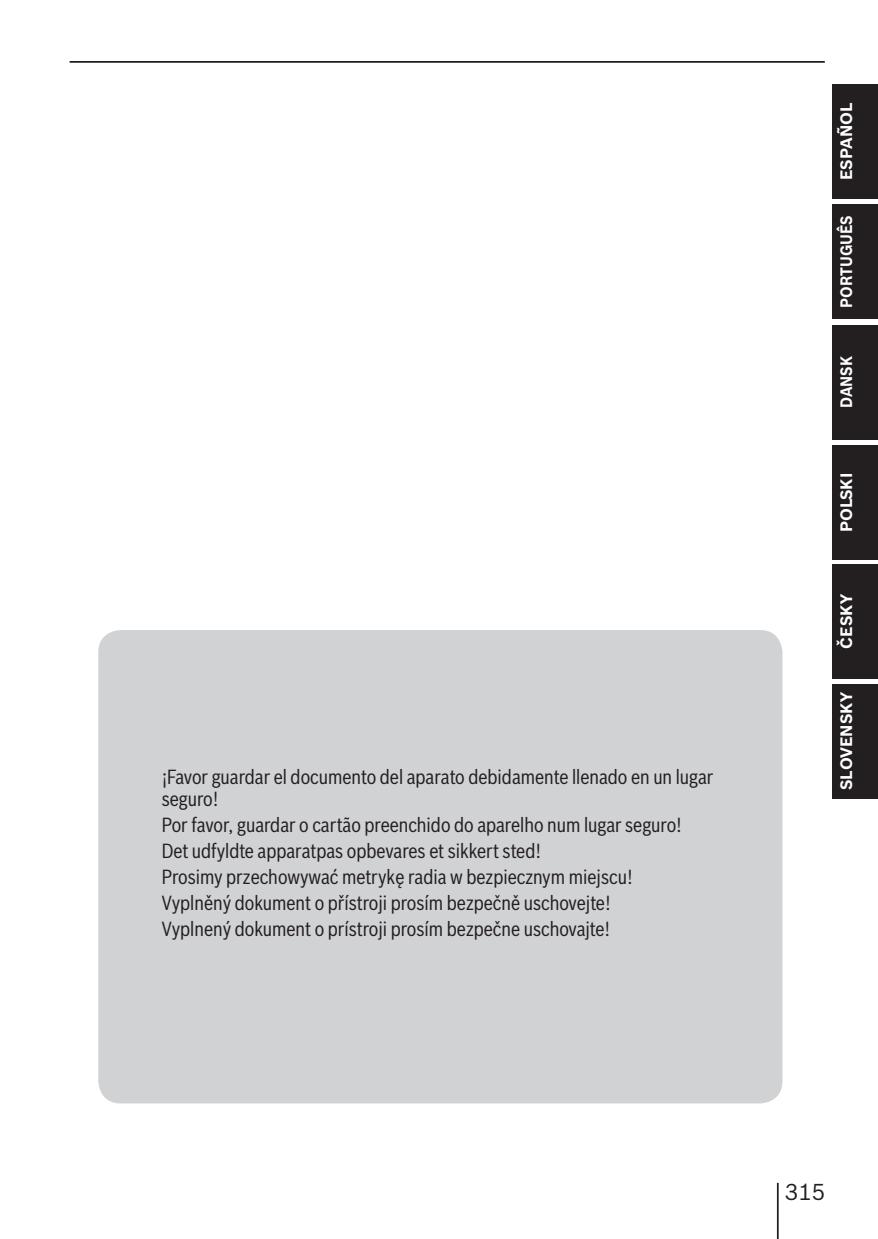
<style>
.page{position:relative;width:878px;height:1239px;background:#fff}
.page>*{position:absolute;margin:0;border:0;box-sizing:border-box;transform-origin:0 0}
.t1{font:22.5px "Bosch Sans";color:#231f20}
.t2{font:20px/26px "Bosch Sans Cond";color:#231f20}
.t3{font:700 16.25px "Bosch Sans";color:#fff}
.t4{font:700 16.25px "Bosch Sans";color:#fff;scale:.9 1}
</style>
<div class="page">
<hr style="left:70px;top:61px;width:754px;height:2px;background:#231f20">
<hr style="left:776px;top:1183px;width:2px;height:56px;background:#231f20">
<div style="left:832px;top:205px;width:45px;height:114px;background:#231f20"></div>
<div style="left:832px;top:84px;width:45px;height:115px;background:#231f20"></div>
<div style="left:832px;top:325px;width:45px;height:115px;background:#231f20"></div>
<div style="left:832px;top:446px;width:45px;height:114px;background:#231f20"></div>
<div style="left:832px;top:565px;width:45px;height:114px;background:#231f20"></div>
<div style="left:832px;top:684px;width:45px;height:115px;background:#231f20"></div>
<div style="left:98px;top:630px;width:684px;height:473px;background:#d1d2d4;border-radius:22px"></div>
<p class="t2" style="left:162px;top:766px;width:553px;line-height:22.5px">¡Favor guardar el documento del aparato debidamente llenado en un lugar seguro!</p>
<p class="t2" style="left:162px;top:813px;width:521px">Por favor, guardar o cartão preenchido do aparelho num lugar seguro!<br>Det udfyldte apparatpas opbevares et sikkert sted!<br>Prosimy przechowywać metrykę radia w bezpiecznym miejscu!<br>Vyplněný dokument o přístroji prosím bezpečně uschovejte!<br>Vyplnený dokument o prístroji prosím bezpečne uschovajte!</p>
<p class="t3" style="left:839px;top:180px;width:79px;rotate:-90deg">ESPAÑOL</p>
<p class="t4" style="left:839px;top:308px;width:105px;rotate:-90deg">PORTUGUÊS</p>
<p class="t4" style="left:839px;top:408px;width:59px;rotate:-90deg">DANSK</p>
<p class="t3" style="left:839px;top:532px;width:61px;rotate:-90deg">POLSKI</p>
<p class="t3" style="left:839px;top:649px;width:56px;rotate:-90deg">ČESKY</p>
<p class="t3" style="left:839px;top:790px;width:100px;rotate:-90deg">SLOVENSKY</p>
<p class="t1" style="left:784px;top:1183px;width:42px">315</p>
</div>
